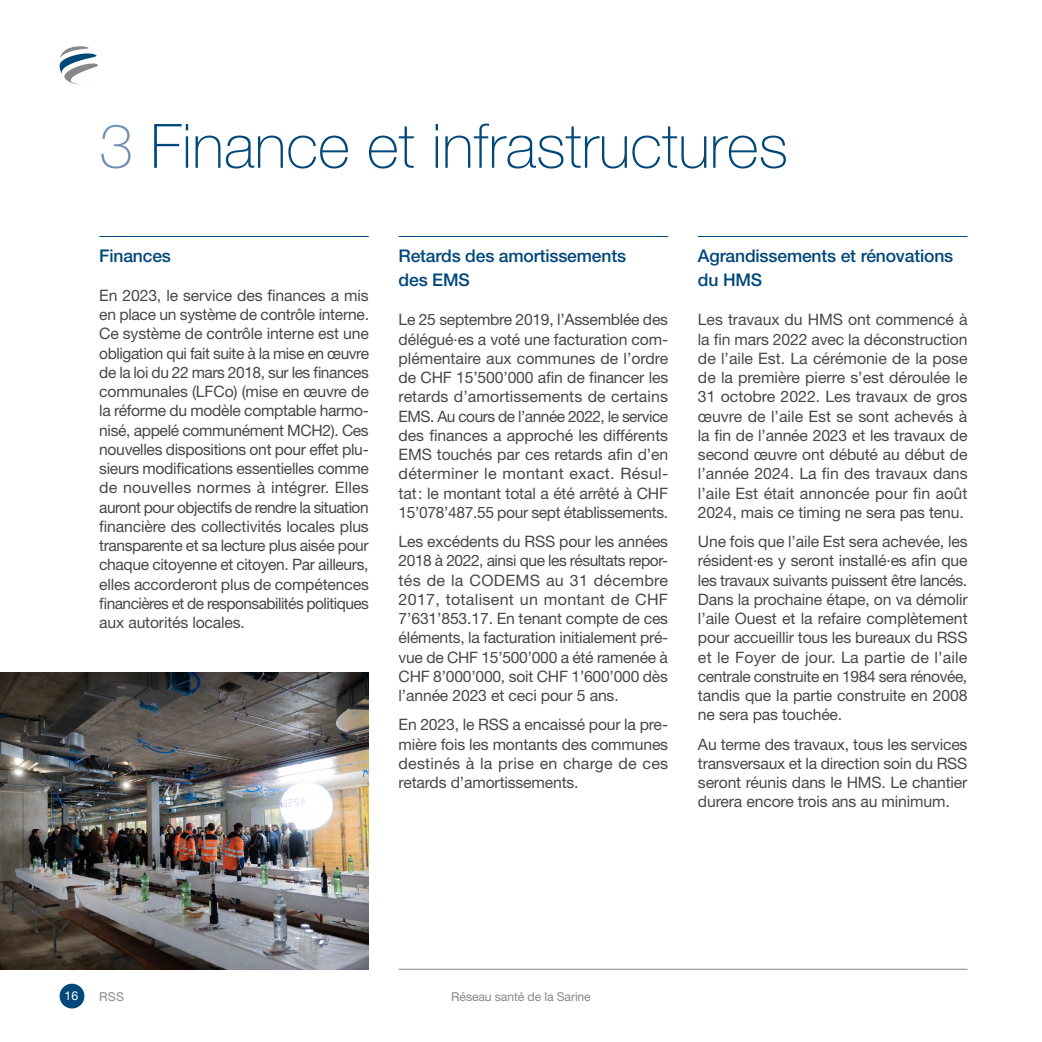
<style>
.page{position:relative;width:1042px;height:1042px;background:#fff}
.page>*{position:absolute;margin:0;border:0;box-sizing:border-box;transform-origin:0 0}
.t1{font:100 61.25px "Helvetica Neue LT Std";color:#00487a}
.t2{font:500 17.5px/24.5px "Helvetica Neue LT Std";letter-spacing:-.01em;color:#00487a}
.t3{font:15.75px/19.2px "Helvetica Neue LT Std";letter-spacing:-.01em;color:#474847;text-align:justify}
.t4{font:12.25px "Helvetica Neue LT Std";letter-spacing:-.01em;color:#878988}
.t5{font:12.25px "Helvetica Neue LT Std";color:#fff}
.s1{color:#7192b6}
</style>
<div class="page">
<div style="left:60px;top:983px;width:24px;height:25px;background:#00487a;border-radius:50%"></div>
<svg style="left:60px;top:46px;width:38px;height:38px"></svg>
<hr style="left:399px;top:969px;width:568px;height:1px;background:#878988">
<hr style="left:99px;top:236px;width:270px;height:1px;background:#00487a">
<hr style="left:399px;top:236px;width:269px;height:1px;background:#00487a">
<hr style="left:698px;top:236px;width:269px;height:1px;background:#00487a">
<img style="left:0;top:672px;width:369px;height:297px">
<h1 class="t1" style="left:99px;top:111px;width:690px"><span class="s1">3</span> Finance et infrastructures</h1>
<p class="t2" style="left:99px;top:243px;width:73px">Finances</p>
<p class="t3" style="left:99px;top:285px;width:271px">En 2023, le service des finances a mis en place un système de contrôle interne.<br>Ce système de contrôle interne est une obligation qui fait suite à la mise en œuvre de la loi du 22 mars 2018, sur les finances communales (LFCo) (mise en œuvre de la réforme du modèle comptable harmo&shy;nisé, appelé communément MCH2). Ces nouvelles dispositions ont pour effet plu&shy;sieurs modifications essentielles comme de nouvelles normes à intégrer. Elles auront pour objectifs de rendre la situation financière des collectivités locales plus transparente et sa lecture plus aisée pour chaque citoyenne et citoyen. Par ailleurs, elles accorderont plus de compétences financières et de responsabilités politiques aux autorités locales.</p>
<p class="t2" style="left:399px;top:243px;width:229px">Retards des amortissements des EMS</p>
<p class="t3" style="left:399px;top:310px;width:271px">Le 25 septembre 2019, l’Assemblée des délégué·es a voté une facturation com&shy;plémentaire aux communes de l’ordre de CHF 15’500’000 afin de financer les retards d’amortissements de certains EMS. Au cours de l’année 2022, le service des finances a approché les différents EMS touchés par ces retards afin d’en déterminer le montant exact. Résul&shy;tat: le montant total a été arrêté à CHF 15’078’487.55 pour sept établissements.</p>
<p class="t3" style="left:399px;top:532px;width:271px">Les excédents du RSS pour les années 2018 à 2022, ainsi que les résultats repor&shy;tés de la CODEMS au 31 décembre 2017, totalisent un montant de CHF 7’631’853.17. En tenant compte de ces éléments, la facturation initialement pré&shy;vue de CHF 15’500’000 a été ramenée à CHF 8’000’000, soit CHF 1’600’000 dès l’année 2023 et ceci pour 5 ans.</p>
<p class="t3" style="left:399px;top:715px;width:271px">En 2023, le RSS a encaissé pour la pre&shy;mière fois les montants des communes destinés à la prise en charge de ces retards d’amortissements.</p>
<p class="t2" style="left:698px;top:243px;width:257px">Agrandissements et rénovations du HMS</p>
<p class="t3" style="left:698px;top:310px;width:271px">Les travaux du HMS ont commencé à la fin mars 2022 avec la déconstruction de l’aile Est. La cérémonie de la pose de la première pierre s’est déroulée le 31 octobre 2022. Les travaux de gros œuvre de l’aile Est se sont achevés à la fin de l’année 2023 et les travaux de second œuvre ont débuté au début de l’année 2024. La fin des travaux dans l’aile Est était annoncée pour fin août 2024, mais ce timing ne sera pas tenu.</p>
<p class="t3" style="left:698px;top:532px;width:271px">Une fois que l’aile Est sera achevée, les résident·es y seront installé·es afin que les travaux suivants puissent être lancés.<br>Dans la prochaine étape, on va démolir l’aile Ouest et la refaire complètement pour accueillir tous les bureaux du RSS et le Foyer de jour. La partie de l’aile centrale construite en 1984 sera rénovée, tandis que la partie construite en 2008 ne sera pas touchée.</p>
<p class="t3" style="left:698px;top:734px;width:271px">Au terme des travaux, tous les services transversaux et la direction soin du RSS seront réunis dans le HMS. Le chantier durera encore trois ans au minimum.</p>
<p class="t5" style="left:65px;top:989px;width:15px">16</p>
<p class="t4" style="left:99px;top:989px;width:26px">RSS</p>
<p class="t4" style="left:451px;top:989px;width:141px">Réseau santé de la Sarine</p>
</div>
